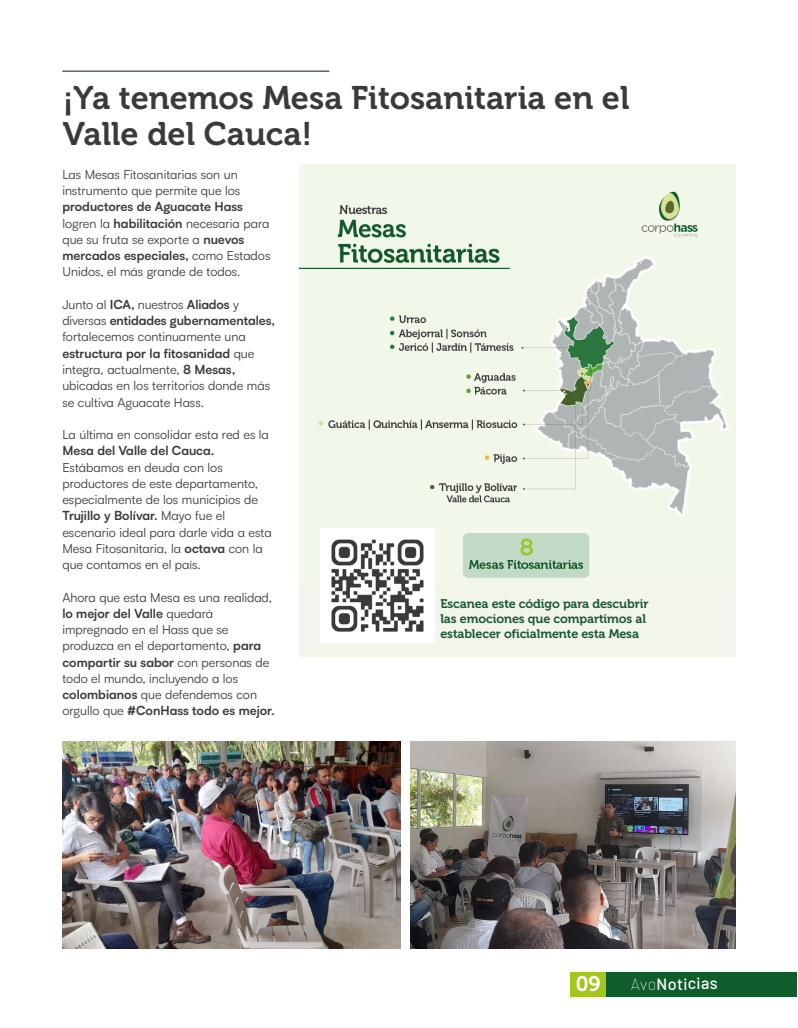
<style>
.page{position:relative;width:798px;height:1028px;background:#fff}
.page>*{position:absolute;margin:0;border:0;box-sizing:border-box;transform-origin:0 0}
.t1{font:32.5px/36.2px "Museo 700";color:#3a3a3a}
.t2{font:21px "Museo 700";color:#fff}
.t3{font:500 16.25px "Barlow";letter-spacing:.01em;color:#fff}
.t4{font:12.5px/16.2px "Satoshi";color:#3a3a3a}
.t5{font:12.5px/15px "Museo 700";letter-spacing:-.01em;color:#1a5733}
.t6{font:700 12.5px "Satoshi";color:#3a3a3a}
.s1{font-weight:700}
.s2{font-weight:100}
</style>
<div class="page">
<hr style="left:62px;top:71px;width:267px;height:1px;background:#1a5733">
<img style="left:299px;top:164px;width:436px;height:417px">
<div style="left:299px;top:581px;width:436px;height:133px;background:#f2f5e9"></div>
<img style="left:320px;top:529px;width:114px;height:113px">
<img style="left:410px;top:741px;width:325px;height:207px">
<img style="left:62px;top:741px;width:338px;height:207px">
<div style="left:570px;top:972px;width:226px;height:24px;background:#0f5c2c"></div>
<div style="left:570px;top:972px;width:35px;height:24px;background:#a2c61e"></div>
<div style="left:297px;top:657px;width:446px;height:69px;background:#fff"></div>
<h1 class="t1" style="left:63px;top:80px;width:568px">¡Ya tenemos Mesa Fitosanitaria en el<br>Valle del Cauca!</h1>
<p class="t4" style="left:62px;top:166px;width:179px">Las Mesas Fitosanitarias son un instrumento que permite que los</p>
<p class="t4" style="left:62px;top:198px;width:209px"><span class="s1">productores de Aguacate Hass </span>logren la <span class="s1">habilitación</span> necesaria para que su fruta se exporte a <span class="s1">nuevos mercados especiales,</span> como Estados Unidos, el más grande de todos.</p>
<p class="t4" style="left:62px;top:296px;width:214px">Junto al <span class="s1">ICA,</span> nuestros <span class="s1">Aliados</span> y diversas <span class="s1">entidades gubernamentales, </span>fortalecemos continuamente una <span class="s1">estructura por la fitosanidad</span> que integra, actualmente, <span class="s1">8 Mesas, </span>ubicadas en los territorios donde más se cultiva Aguacate Hass.</p>
<p class="t4" style="left:62px;top:426px;width:208px">La última en consolidar esta red es la</p>
<p class="t6" style="left:62px;top:441px;width:154px">Mesa del Valle del Cauca.</p>
<p class="t4" style="left:62px;top:458px;width:211px">Estábamos en deuda con los productores de este departamento, especialmente de los municipios de<br><span class="s1">Trujillo y Bolívar.</span> Mayo fue el escenario ideal para darle vida a esta<br>Mesa Fitosanitaria, la <span class="s1">octava</span> con la que contamos en el país.</p>
<p class="t4" style="left:62px;top:588px;width:214px">Ahora que esta Mesa es una realidad, <span class="s1">lo mejor del Valle</span> quedará impregnado en el Hass que se produzca en el departamento, <span class="s1">para compartir su sabor</span> con personas de todo el mundo, incluyendo a los <span class="s1">colombianos</span> que defendemos con orgullo que <span class="s1">#ConHass todo es mejor.</span></p>
<p class="t5" style="left:440px;top:596px;width:210px">Escanea este código para descubrir las emociones que compartimos al establecer oficialmente esta Mesa</p>
<h2 class="t2" style="left:575px;top:972px;width:26px">09</h2>
<h3 class="t3" style="left:630px;top:973px;width:88px"><span class="s2">Avo</span>Noticias</h3>
</div>
